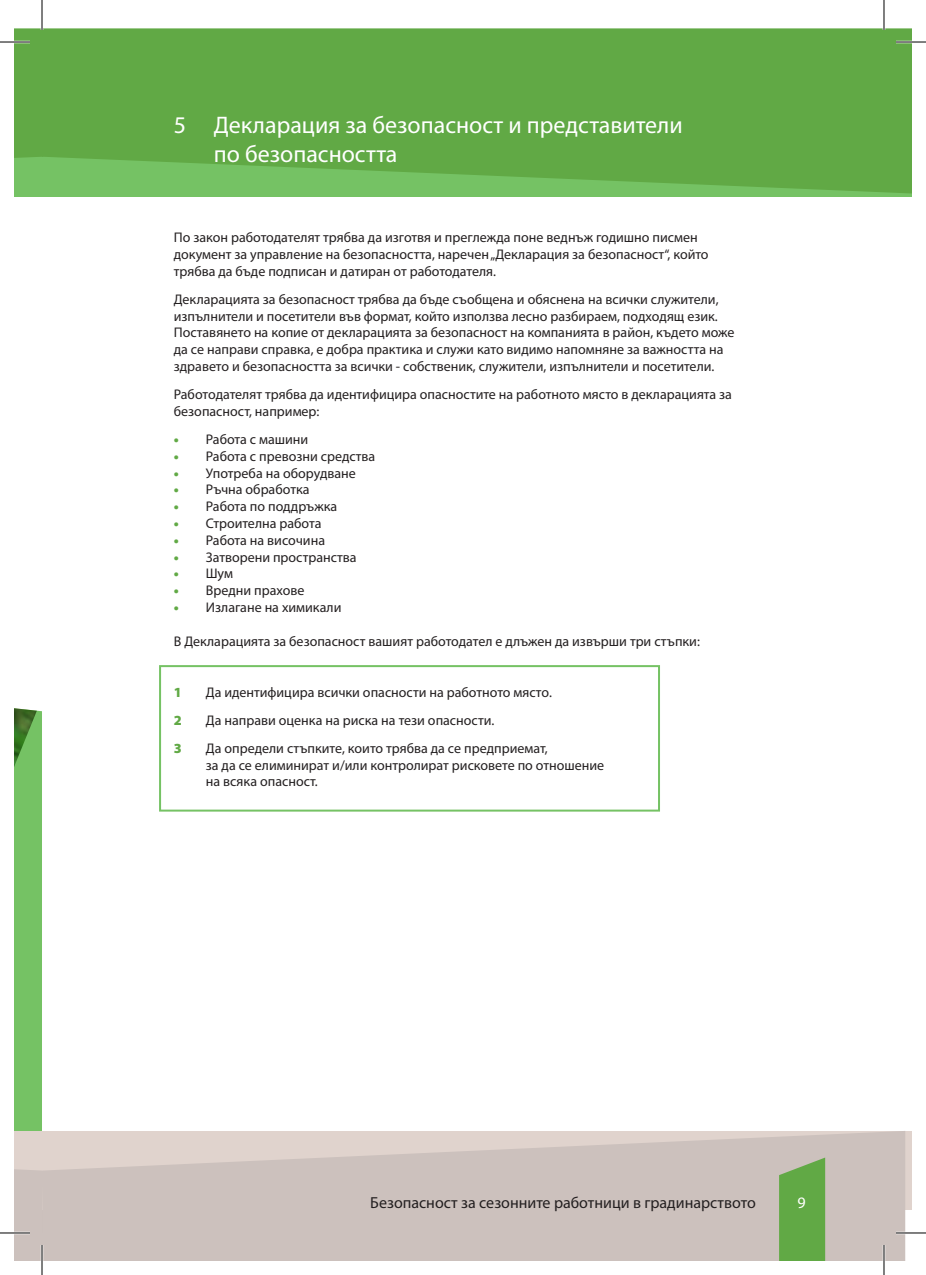
<style>
.page{position:relative;width:926px;height:1275px;background:#fff}
.page>*{position:absolute;margin:0;border:0;box-sizing:border-box;transform-origin:0 0}
.t1{font:24px/28.8px "Myriad Pro";color:#fff}
.t2{font:16px "Myriad Pro";color:#231f20}
.t3{font:16px "Myriad Pro";color:#fff}
.t4{font:14px/16.8px "Myriad Pro";color:#231f20}
.t5{font:900 14px "Myriad Pro";color:#61a945}
.s1{font-weight:900;color:#61a945}
</style>
<div class="page">
<svg style="left:43px;top:1131px;width:862px;height:130px;background:#cfc3bf"></svg>
<svg style="left:779px;top:1157px;width:46px;height:104px;background:#6aab50"></svg>
<svg style="left:14px;top:708px;width:29px;height:553px;background:#8cc17b"></svg>
<div style="left:42px;top:82px;width:870px;height:115px;background:#75c264"></div>
<div style="left:14px;top:82px;width:28px;height:115px;background:#75c264"></div>
<svg style="left:44px;top:28px;width:868px;height:165px;background:#63ab48"></svg>
<div style="left:14px;top:28px;width:30px;height:130px;background:#61a945"></div>
<div style="left:159px;top:665px;width:501px;height:146px;border:2px solid #75c264"></div>
<hr style="left:0;top:41px;width:30px;height:2px;background:#fff">
<hr style="left:896px;top:41px;width:30px;height:2px;background:#fff">
<hr style="left:0;top:1231px;width:30px;height:3px;background:#fff">
<hr style="left:896px;top:1231px;width:30px;height:3px;background:#fff">
<hr style="left:41px;top:0;width:2px;height:30px;background:#fff">
<hr style="left:41px;top:1245px;width:2px;height:30px;background:#fff">
<hr style="left:883px;top:0;width:2px;height:30px;background:#fff">
<hr style="left:883px;top:1245px;width:2px;height:30px;background:#fff">
<hr style="left:0;top:42px;width:30px;height:1px;background:#000">
<hr style="left:896px;top:42px;width:30px;height:1px;background:#000">
<hr style="left:0;top:1232px;width:30px;height:1px;background:#000">
<hr style="left:896px;top:1232px;width:30px;height:1px;background:#000">
<hr style="left:42px;top:0;width:1px;height:30px;background:#000">
<hr style="left:42px;top:1245px;width:1px;height:30px;background:#000">
<hr style="left:884px;top:0;width:1px;height:30px;background:#000">
<hr style="left:884px;top:1245px;width:1px;height:30px;background:#000">
<p class="t1" style="left:214px;top:110px;width:470px;text-indent:-40px">5 Декларация за безопасност и представители по безопасността</p>
<p class="t4" style="left:174px;top:229px;width:536px">По закон работодателят трябва да изготвя и преглежда поне веднъж годишно писмен документ за управление на безопасността, наречен „Декларация за безопасност“, който трябва да бъде подписан и датиран от работодателя.</p>
<p class="t4" style="left:174px;top:290px;width:562px">Декларацията за безопасност трябва да бъде съобщена и обяснена на всички служители, изпълнители и посетители във формат, който използва лесно разбираем, подходящ език.<br>Поставянето на копие от декларацията за безопасност на компанията в район, където може да се направи справка, е добра практика и служи като видимо напомняне за важността на здравето и безопасността за всички - собственик, служители, изпълнители и посетители.</p>
<p class="t4" style="left:174px;top:386px;width:560px">Работодателят трябва да идентифицира опасностите на работното място в декларацията за безопасност, например:</p>
<p class="t4" style="left:174px;top:431px;width:136px"><span class="s1">•</span> Работа с машини</p>
<p class="t4" style="left:174px;top:447px;width:203px"><span class="s1">•</span> Работа с превозни средства</p>
<p class="t4" style="left:174px;top:464px;width:184px"><span class="s1">•</span> Употреба на оборудване</p>
<p class="t4" style="left:174px;top:481px;width:137px"><span class="s1">•</span> Ръчна обработка</p>
<p class="t4" style="left:174px;top:498px;width:165px"><span class="s1">•</span> Работа по поддръжка</p>
<p class="t4" style="left:174px;top:515px;width:149px"><span class="s1">•</span> Строителна работа</p>
<p class="t4" style="left:174px;top:531px;width:153px"><span class="s1">•</span> Работа на височина</p>
<p class="t4" style="left:174px;top:548px;width:184px"><span class="s1">•</span> Затворени пространства</p>
<p class="t4" style="left:174px;top:565px;width:61px"><span class="s1">•</span> Шум</p>
<p class="t4" style="left:174px;top:582px;width:132px"><span class="s1">•</span> Вредни прахове</p>
<p class="t4" style="left:174px;top:599px;width:169px"><span class="s1">•</span> Излагане на химикали</p>
<p class="t4" style="left:174px;top:632px;width:528px">В Декларацията за безопасност вашият работодател е длъжен да извърши три стъпки:</p>
<p class="t5" style="left:174px;top:684px;width:10px">1</p>
<p class="t4" style="left:206px;top:683px;width:348px">Да идентифицира всички опасности на работното място.</p>
<p class="t5" style="left:174px;top:712px;width:10px">2</p>
<p class="t4" style="left:206px;top:711px;width:290px">Да направи оценка на риска на тези опасности.</p>
<p class="t5" style="left:174px;top:740px;width:10px">3</p>
<p class="t4" style="left:206px;top:739px;width:400px">Да определи стъпките, които трябва да се предприемат,<br>за да се елиминират и/или контролират рисковете по отношение на всяка опасност.</p>
<p class="t2" style="left:370px;top:1192px;width:387px">Безопасност за сезонните работници в градинарството</p>
<p class="t3" style="left:797px;top:1192px;width:10px">9</p>
</div>
